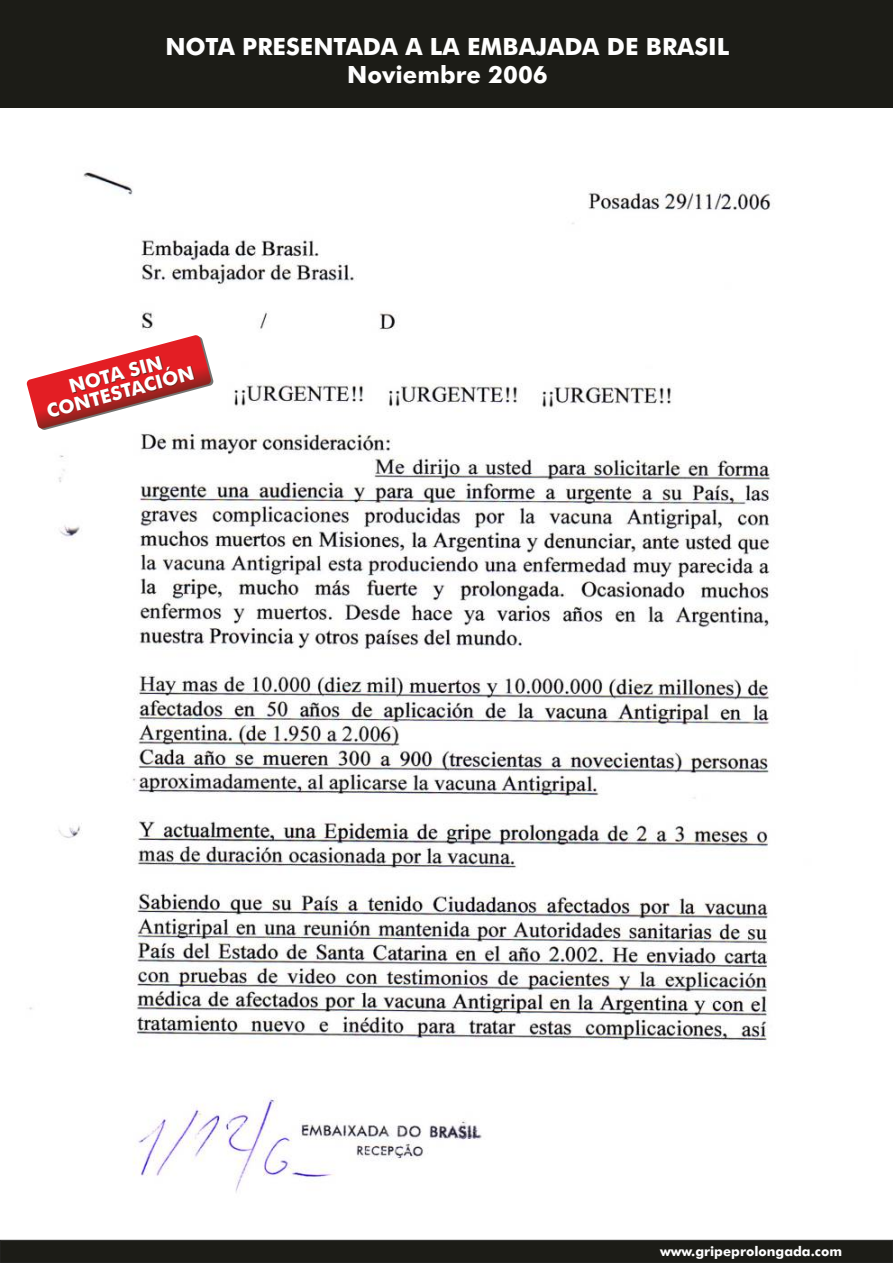
<style>
.page{position:relative;width:893px;height:1263px;background:#fff}
.page>*{position:absolute;margin:0;border:0;box-sizing:border-box;transform-origin:0 0}
.t1{font:700 23.7px/28.5px "Futura BT";color:#fff;text-align:center}
.t2{font:700 19.05px/18.3px "Futura BT";color:#fff;text-align:center}
.t3{font:700 13.35px "Futura BT";color:#fff}
</style>
<div class="page">
<div style="left:0;top:0;width:893px;height:107px;background:#1c1c17"></div>
<svg style="left:0;top:1239px;width:893px;height:24px;background:#242420"></svg>
<img style="left:29px;top:172px;width:742px;height:1021px">
<svg style="left:26px;top:335px;width:188px;height:95px"></svg>
<p class="t1" style="left:165px;top:34px;width:566px">NOTA PRESENTADA A LA EMBAJADA DE BRASIL<br>Noviembre 2006</p>
<p class="t2" style="left:41px;top:387px;width:153px;rotate:-15deg">NOTA SIN<br>CONTESTACIÓN</p>
<p class="t3" style="left:660px;top:1246px;width:183px">www.gripeprolongada.com</p>
</div>
